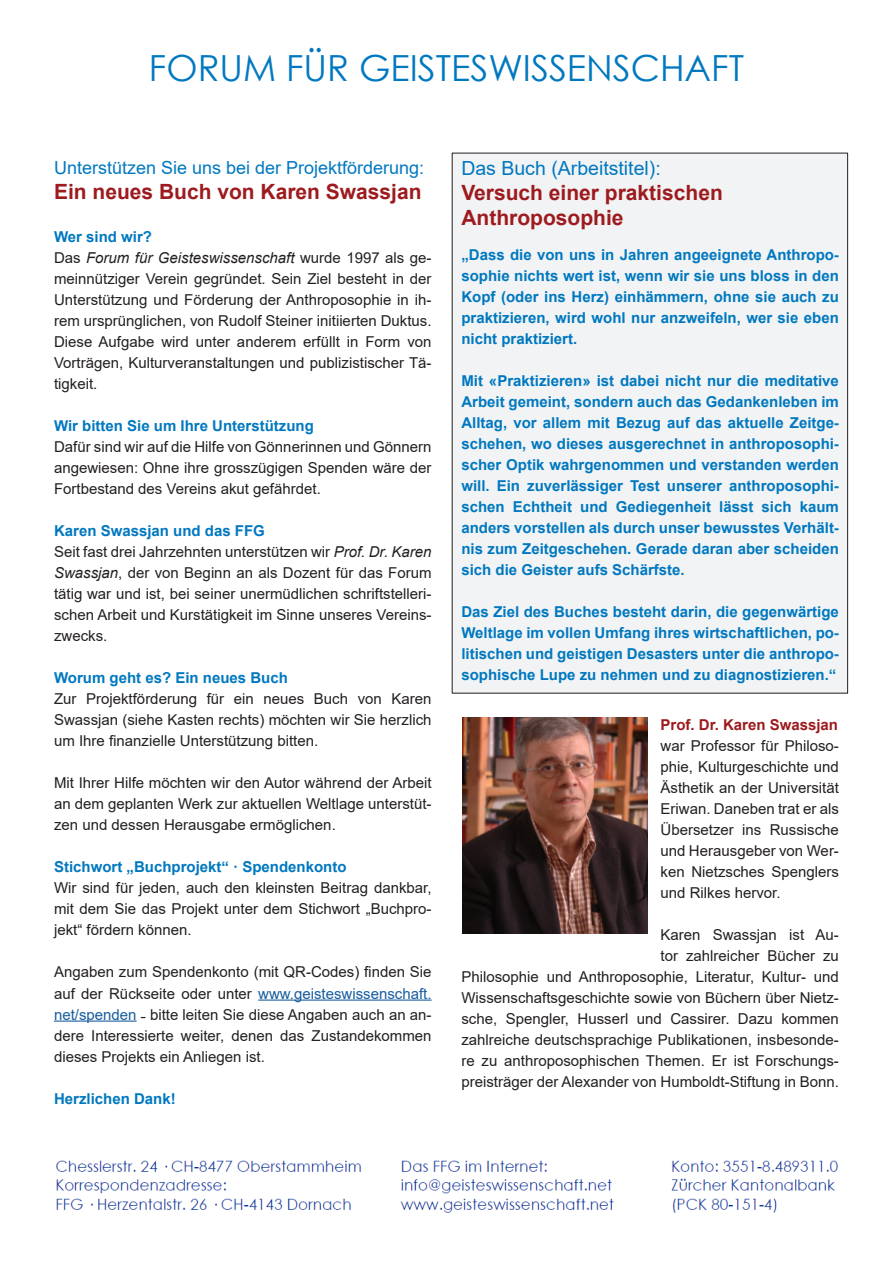
<style>
.page{position:relative;width:893px;height:1263px;background:#fff}
.page>*{position:absolute;margin:0;border:0;box-sizing:border-box;transform-origin:0 0}
.t1{font:36px "Century Gothic";color:#0078c0}
.t2{font:700 21px "Arial";color:#9d1b1e}
.t3{font:19.5px "Arial";color:#0078c0}
.t4{font:18px "Arial";color:#0078c0}
.t5{font:15px/21px "Arial";color:#231f20;text-align:justify}
.t6{font:700 15px/21px "Arial";color:#0078c0;text-align:justify}
.t7{font:700 15px "Arial";color:#9d1b1e}
.s1{font-style:italic}
.s2{color:#175d9e}
</style>
<div class="page">
<div style="left:452px;top:153px;width:396px;height:540px;background:#f2f3f4"></div>
<hr style="left:258px;top:999px;width:174px;height:2px;background:#175d9e">
<hr style="left:54px;top:1020px;width:83px;height:2px;background:#175d9e">
<img style="left:56px;top:1160px;width:783px;height:53px">
<img style="left:462px;top:717px;width:186px;height:217px">
<p class="t1" style="left:149px;top:43px;width:597px">FORUM FÜR GEISTESWISSENSCHAFT</p>
<p class="t4" style="left:54px;top:155px;width:372px">Unterstützen Sie uns bei der Projektförderung:</p>
<p class="t2" style="left:54px;top:177px;width:369px">Ein neues Buch von Karen Swassjan</p>
<p class="t6" style="left:54px;top:227px;width:100px">Wer sind wir?</p>
<p class="t5" style="left:54px;top:248px;width:379px">Das <span class="s1">Forum für Geisteswissenschaft</span> wurde 1997 als ge&shy;meinnütziger Verein gegründet. Sein Ziel besteht in der Unterstützung und Förderung der Anthroposophie in ih&shy;rem ursprünglichen, von Rudolf Steiner initiierten Duktus.<br>Diese Aufgabe wird unter anderem erfüllt in Form von Vorträgen, Kulturveranstaltungen und publizistischer Tä&shy;tigkeit.</p>
<p class="t6" style="left:54px;top:416px;width:261px">Wir bitten Sie um Ihre Unterstützung</p>
<p class="t5" style="left:54px;top:437px;width:379px">Dafür sind wir auf die Hilfe von Gönnerinnen und Gönnern angewiesen: Ohne ihre grosszügigen Spenden wäre der Fortbestand des Vereins akut gefährdet.</p>
<p class="t6" style="left:54px;top:521px;width:212px">Karen Swassjan und das FFG</p>
<p class="t5" style="left:54px;top:542px;width:379px">Seit fast drei Jahrzehnten unterstützen wir <span class="s1">Prof. Dr. Karen Swassjan</span>, der von Beginn an als Dozent für das Forum tätig war und ist, bei seiner unermüdlichen schriftstelleri&shy;schen Arbeit und Kurstätigkeit im Sinne unseres Vereins&shy;zwecks.</p>
<p class="t6" style="left:54px;top:668px;width:235px">Worum geht es? Ein neues Buch</p>
<p class="t5" style="left:54px;top:689px;width:379px">Zur Projektförderung für ein neues Buch von Karen Swassjan (siehe Kasten rechts) möchten wir Sie herzlich um Ihre finanzielle Unterstützung bitten.</p>
<p class="t5" style="left:54px;top:773px;width:379px">Mit Ihrer Hilfe möchten wir den Autor während der Arbeit an dem geplanten Werk zur aktuellen Weltlage unterstüt&shy;zen und dessen Herausgabe ermöglichen.</p>
<p class="t6" style="left:54px;top:857px;width:294px">Stichwort „Buchprojekt“ · Spendenkonto</p>
<p class="t5" style="left:54px;top:878px;width:379px">Wir sind für jeden, auch den kleinsten Beitrag dankbar, mit dem Sie das Projekt unter dem Stichwort „Buchpro&shy;jekt“ fördern können.</p>
<p class="t5" style="left:54px;top:962px;width:379px">Angaben zum Spendenkonto (mit QR-Codes) finden Sie auf der Rückseite oder unter <span class="s2">www.geisteswissenschaft. net/spenden</span> ˗ bitte leiten Sie diese Angaben auch an an&shy;dere Interessierte weiter, denen das Zustandekommen dieses Projekts ein Anliegen ist.</p>
<p class="t6" style="left:54px;top:1088px;width:123px">Herzlichen Dank!</p>
<p class="t3" style="left:461px;top:155px;width:201px">Das Buch (Arbeitstitel):</p>
<p class="t2" style="left:461px;top:178px;width:263px">Versuch einer praktischen</p>
<p class="t2" style="left:461px;top:203px;width:164px">Anthroposophie</p>
<p class="t6" style="left:461px;top:244px;width:379px">„Dass die von uns in Jahren angeeignete Anthropo&shy;sophie nichts wert ist, wenn wir sie uns bloss in den Kopf (oder ins Herz) einhämmern, ohne sie auch zu praktizieren, wird wohl nur anzweifeln, wer sie eben nicht praktiziert.</p>
<p class="t6" style="left:461px;top:370px;width:379px">Mit «Praktizieren» ist dabei nicht nur die meditative Arbeit gemeint, sondern auch das Gedankenleben im Alltag, vor allem mit Bezug auf das aktuelle Zeitge&shy;schehen, wo dieses ausgerechnet in anthroposophi&shy;scher Optik wahrgenommen und verstanden werden will. Ein zuverlässiger Test unserer anthroposophi&shy;schen Echtheit und Gediegenheit lässt sich kaum anders vorstellen als durch unser bewusstes Verhält&shy;nis zum Zeitgeschehen. Gerade daran aber scheiden sich die Geister aufs Schärfste.</p>
<p class="t6" style="left:461px;top:601px;width:379px">Das Ziel des Buches besteht darin, die gegenwärtige Weltlage im vollen Umfang ihres wirtschaftlichen, po&shy;litischen und geistigen Desasters unter die anthropo&shy;sophische Lupe zu nehmen und zu diagnostizieren.“</p>
<p class="t7" style="left:660px;top:714px;width:179px">Prof. Dr. Karen Swassjan</p>
<p class="t5" style="left:660px;top:735px;width:180px">war Professor für Philoso&shy;phie, Kulturgeschichte und Ästhetik an der Universität Eriwan. Daneben trat er als Übersetzer ins Russische und Herausgeber von Wer&shy;ken Nietzsches Spenglers und Rilkes hervor.</p>
<p class="t5" style="left:461px;top:924px;width:379px;text-align:right">Karen Swassjan ist Au-<br>tor zahlreicher Bücher zu<br>Philosophie und Anthroposophie, Literatur, Kultur- und Wissenschaftsgeschichte sowie von Büchern über Nietz&shy;sche, Spengler, Husserl und Cassirer. Dazu kommen zahlreiche deutschsprachige Publikationen, insbesonde&shy;re zu anthroposophischen Themen. Er ist Forschungs&shy;preisträger der Alexander von Humboldt-Stiftung in Bonn.</p>
</div>
